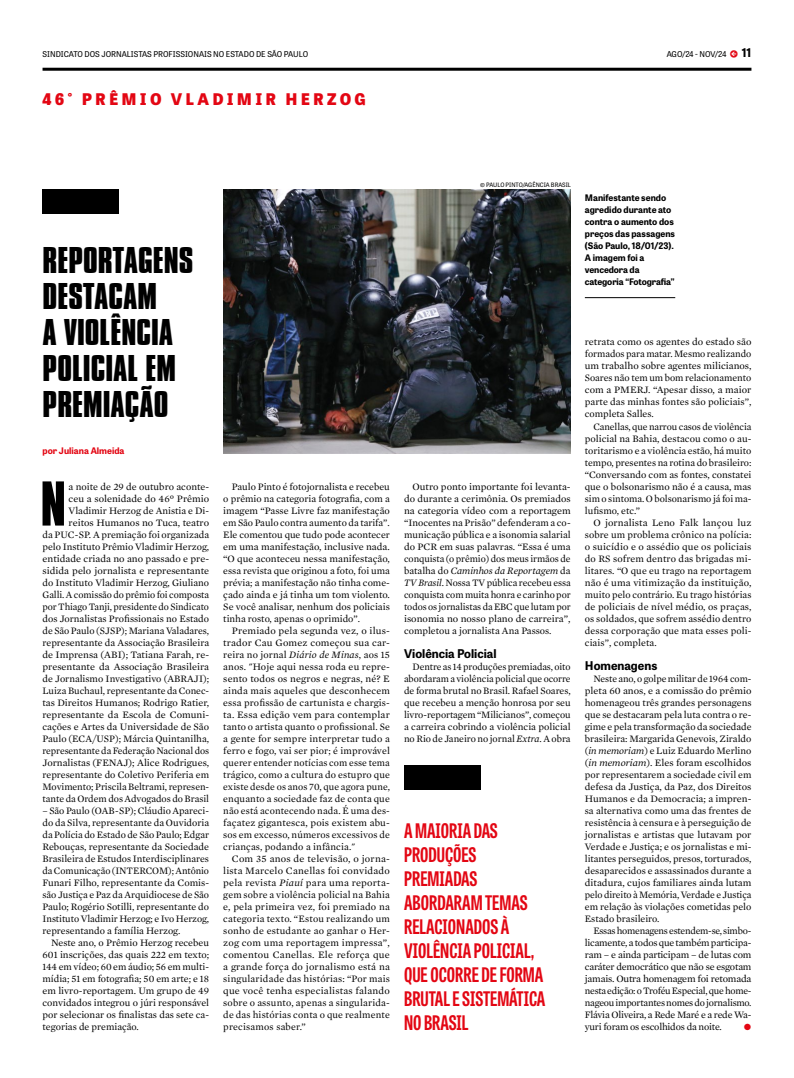
<style>
.page{position:relative;width:794px;height:1078px;background:#fff}
.page>*{position:absolute;margin:0;border:0;box-sizing:border-box;transform-origin:0 0}
.t1{font:700 54.3px "Compacta BT";color:#000}
.t2{font:700 32px/36px "Compacta BT";color:#000}
.t3{font:700 20px/24px "Tablet Gothic Compressed";color:#e30613}
.t4{font:800 16px "Tablet Gothic";letter-spacing:.2em;color:#e30613}
.t5{font:700 12px "Tablet Gothic";color:#000}
.t6{font:10px/12px "Mercury Text G1";color:#000;text-align:justify}
.t7{font:10px "Mercury Text G1";color:#e30613}
.t8{font:700 9px/12px "Tablet Gothic";letter-spacing:-.005em;color:#000}
.t9{font:700 9px "Tablet Gothic";color:#e30613}
.t10{font:8px "Tablet Gothic";color:#000}
.t11{font:6px "Tablet Gothic";color:#000}
.s1{font-family:"Mercury Text G1";font-size:10px;color:#e30613}
.s2{font-weight:700;font-size:12px}
.s3{font-style:italic}
</style>
<div class="page">
<hr style="left:43px;top:68px;width:708px;height:3px;background:#000">
<hr style="left:585px;top:297px;width:90px;height:1px;background:#000">
<img style="left:223px;top:189px;width:347px;height:264px">
<div style="left:43px;top:189px;width:76px;height:24px;background:#000"></div>
<div style="left:404px;top:765px;width:76px;height:24px;background:#000"></div>
<p class="t10" style="left:43px;top:49px;width:267px">SINDICATO DOS JORNALISTAS PROFISSIONAIS NO ESTADO DE SÃO PAULO</p>
<p class="t10" style="left:666px;top:49px;width:86px">AGO/24 - NOV/24 <span class="s1">•</span> <span class="s2">11</span></p>
<h3 class="t4" style="left:43px;top:88px;width:325px">46° PRÊMIO VLADIMIR HERZOG</h3>
<h2 class="t2" style="left:43px;top:243px;width:152px">REPORTAGENS<br>DESTACAM<br>A VIOLÊNCIA<br>POLICIAL EM<br>PREMIAÇÃO</h2>
<p class="t9" style="left:43px;top:444px;width:83px">por Juliana Almeida</p>
<h1 class="t1" style="left:41px;top:470px;width:27px">N</h1>
<p class="t6" style="left:43px;top:479px;width:168px;text-align:right">a noite de 29 de outubro aconte-<br>ceu a solenidade do 46º Prêmio Vladimir Herzog de Anistia e Di&shy;reitos Humanos no Tuca, teatro<br>da PUC-SP. A premiação foi organizada pelo Instituto Prêmio Vladimir Herzog, entidade criada no ano passado e pre&shy;sidida pelo jornalista e representante do Instituto Vladimir Herzog, Giuliano Galli. A comissão do prêmio foi composta por Thiago Tanji, presidente do Sindicato dos Jornalistas Profissionais no Estado de São Paulo (SJSP); Mariana Valadares, representante da Associação Brasileira de Imprensa (ABI); Tatiana Farah, re&shy;presentante da Associação Brasileira de Jornalismo Investigativo (ABRAJI); Luiza Buchaul, representante da Conec&shy;tas Direitos Humanos; Rodrigo Ratier, representante da Escola de Comuni&shy;cações e Artes da Universidade de São Paulo (ECA/USP); Márcia Quintanilha, representante da Federação Nacional dos Jornalistas (FENAJ); Alice Rodrigues, representante do Coletivo Periferia em Movimento; Priscila Beltrami, represen&shy;tante da Ordem dos Advogados do Brasil</p>
<p class="t6" style="left:43px;top:803px;width:168px">– São Paulo (OAB-SP); Cláudio Apareci&shy;do da Silva, representante da Ouvidoria da Polícia do Estado de São Paulo; Edgar Rebouças, representante da Sociedade Brasileira de Estudos Interdisciplinares da Comunicação (INTERCOM); Antônio Funari Filho, representante da Comis&shy;são Justiça e Paz da Arquidiocese de São Paulo; Rogério Sotilli, representante do Instituto Vladimir Herzog; e Ivo Herzog, representando a família Herzog.</p>
<p class="t6" style="left:43px;top:935px;width:168px;text-indent:9px">Neste ano, o Prêmio Herzog recebeu 601 inscrições, das quais 222 em texto; 144 em vídeo; 60 em áudio; 56 em multi&shy;mídia; 51 em fotografia; 50 em arte; e 18 em livro-reportagem. Um grupo de 49 convidados integrou o júri responsável por selecionar os finalistas das sete ca&shy;tegorias de premiação.</p>
<p class="t11" style="left:480px;top:181px;width:92px">© PAULO PINTO/AGÊNCIA BRASIL</p>
<p class="t8" style="left:585px;top:192px;width:92px">Manifestante sendo agredido durante ato contra o aumento dos preços das passagens (São Paulo, 18/01/23).<br>A imagem foi a vencedora da categoria “Fotografia”</p>
<p class="t6" style="left:223px;top:479px;width:168px;text-indent:9px">Paulo Pinto é fotojornalista e recebeu o prêmio na categoria fotografia, com a imagem “Passe Livre faz manifestação em São Paulo contra aumento da tarifa”.<br>Ele comentou que tudo pode acontecer em uma manifestação, inclusive nada. “O que aconteceu nessa manifestação, essa revista que originou a foto, foi uma prévia; a manifestação não tinha come&shy;çado ainda e já tinha um tom violento.<br>Se você analisar, nenhum dos policiais tinha rosto, apenas o oprimido”.</p>
<p class="t6" style="left:223px;top:623px;width:168px;text-indent:9px">Premiado pela segunda vez, o ilus&shy;trador Cau Gomez começou sua car&shy;reira no jornal <span class="s3">Diário de Minas</span>, aos 15 anos. "Hoje aqui nessa roda eu repre&shy;sento todos os negros e negras, né? E ainda mais aqueles que desconhecem essa profissão de cartunista e chargis&shy;ta. Essa edição vem para contemplar tanto o artista quanto o profissional. Se a gente for sempre interpretar tudo a ferro e fogo, vai ser pior; é improvável querer entender notícias com esse tema trágico, como a cultura do estupro que existe desde os anos 70, que agora pune, enquanto a sociedade faz de conta que não está acontecendo nada. É uma des&shy;façatez gigantesca, pois existem abu&shy;sos em excesso, números excessivos de crianças, podando a infância."</p>
<p class="t6" style="left:223px;top:851px;width:168px;text-indent:9px">Com 35 anos de televisão, o jorna&shy;lista Marcelo Canellas foi convidado pela revista <span class="s3">Piauí</span> para uma reporta&shy;gem sobre a violência policial na Bahia e, pela primeira vez, foi premiado na categoria texto. “Estou realizando um sonho de estudante ao ganhar o Her&shy;zog com uma reportagem impressa”, comentou Canellas. Ele reforça que a grande força do jornalismo está na singularidade das histórias: “Por mais que você tenha especialistas falando sobre o assunto, apenas a singularida&shy;de das histórias conta o que realmente precisamos saber.”</p>
<p class="t6" style="left:404px;top:479px;width:168px;text-indent:9px">Outro ponto importante foi levanta&shy;do durante a cerimônia. Os premiados na categoria vídeo com a reportagem “Inocentes na Prisão” defenderam a co&shy;municação pública e a isonomia salarial do PCR em suas palavras. “Essa é uma conquista (o prêmio) dos meus irmãos de batalha do <span class="s3">Caminhos da Reportagem</span> da <span class="s3">TV Brasil</span>. Nossa TV pública recebeu essa conquista com muita honra e carinho por todos os jornalistas da EBC que lutam por isonomia no nosso plano de carreira”, completou a jornalista Ana Passos.</p>
<p class="t5" style="left:404px;top:644px;width:94px">Violência Policial</p>
<p class="t6" style="left:404px;top:659px;width:168px;text-indent:9px">Dentre as 14 produções premiadas, oito abordaram a violência policial que ocorre de forma brutal no Brasil. Rafael Soares, que recebeu a menção honrosa por seu livro-reportagem “Milicianos”, começou a carreira cobrindo a violência policial no Rio de Janeiro no jornal <span class="s3">Extra</span>. A obra</p>
<h3 class="t3" style="left:404px;top:817px;width:143px">A MAIORIA DAS<br>PRODUÇÕES<br>PREMIADAS<br>ABORDARAM TEMAS<br>RELACIONADOS À<br>VIOLÊNCIA POLICIAL,<br>QUE OCORRE DE FORMA<br>BRUTAL E SISTEMÁTICA<br>NO BRASIL</h3>
<p class="t6" style="left:585px;top:335px;width:168px">retrata como os agentes do estado são formados para matar. Mesmo realizando um trabalho sobre agentes milicianos, Soares não tem um bom relacionamento com a PMERJ. “Apesar disso, a maior parte das minhas fontes são policiais”, completa Salles.</p>
<p class="t6" style="left:585px;top:419px;width:168px;text-indent:9px">Canellas, que narrou casos de violência policial na Bahia, destacou como o au&shy;toritarismo e a violência estão, há muito tempo, presentes na rotina do brasileiro: “Conversando com as fontes, constatei que o bolsonarismo não é a causa, mas sim o sintoma. O bolsonarismo já foi ma&shy;lufismo, etc.”</p>
<p class="t6" style="left:585px;top:515px;width:168px;text-indent:9px">O jornalista Leno Falk lançou luz sobre um problema crônico na polícia: o suicídio e o assédio que os policiais do RS sofrem dentro das brigadas mi&shy;litares. “O que eu trago na reportagem não é uma vitimização da instituição, muito pelo contrário. Eu trago histórias de policiais de nível médio, os praças, os soldados, que sofrem assédio dentro dessa corporação que mata esses poli&shy;ciais”, completa.</p>
<p class="t5" style="left:585px;top:656px;width:74px">Homenagens</p>
<p class="t6" style="left:585px;top:671px;width:168px;text-indent:9px">Neste ano, o golpe militar de 1964 com&shy;pleta 60 anos, e a comissão do prêmio homenageou três grandes personagens que se destacaram pela luta contra o re&shy;gime e pela transformação da sociedade brasileira: Margarida Genevois, Ziraldo (<span class="s3">in memoriam</span>) e Luiz Eduardo Merlino (<span class="s3">in memoriam</span>). Eles foram escolhidos por representarem a sociedade civil em defesa da Justiça, da Paz, dos Direitos Humanos e da Democracia; a impren&shy;sa alternativa como uma das frentes de resistência à censura e à perseguição de jornalistas e artistas que lutavam por Verdade e Justiça; e os jornalistas e mi&shy;litantes perseguidos, presos, torturados, desaparecidos e assassinados durante a ditadura, cujos familiares ainda lutam pelo direito à Memória, Verdade e Justiça em relação às violações cometidas pelo Estado brasileiro.</p>
<p class="t6" style="left:585px;top:923px;width:168px;text-indent:9px">Essas homenagens estendem-se, simbo&shy;licamente, a todos que também participa&shy;ram – e ainda participam – de lutas com caráter democrático que não se esgotam jamais. Outra homenagem foi retomada nesta edição: o Troféu Especial, que home&shy;nageou importantes nomes do jornalismo.<br>Flávia Oliveira, a Rede Maré e a rede Wa&shy;yuri foram os escolhidos da noite.</p>
<p class="t7" style="left:744px;top:1019px;width:9px">•</p>
</div>
